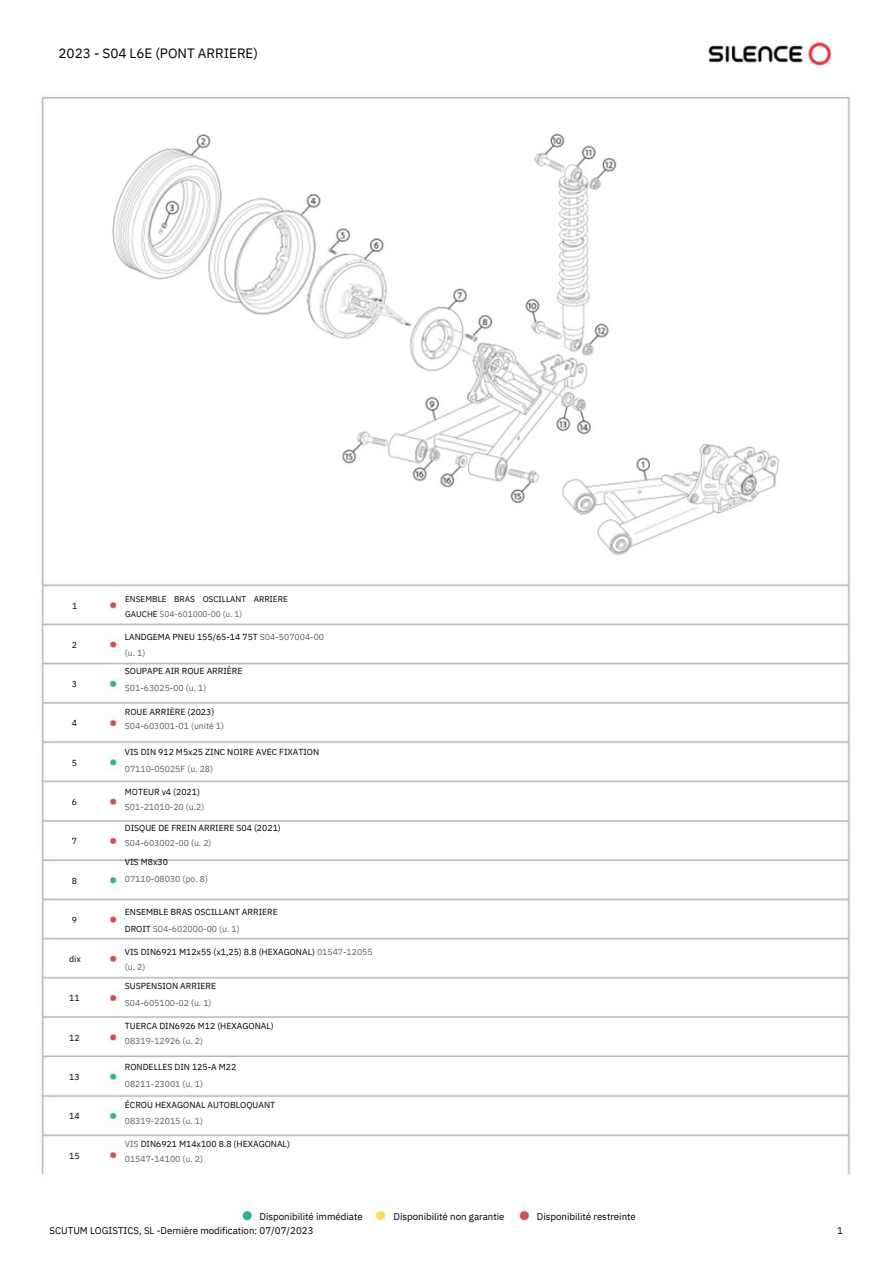
<style>
.page{position:relative;width:893px;height:1264px;background:#fff}
.page>*{position:absolute;margin:0;border:0;box-sizing:border-box;transform-origin:0 0}
.t1{font:13.5px "IBM Plex Sans";color:#000}
.t2{font:9.75px "IBM Plex Sans";letter-spacing:-.005em;color:#000}
.t3{font:8.7px "IBM Plex Sans";color:#000}
.t4{font:8.7px "IBM Plex Sans";color:#586368}
.t5{font:8.4px/15.8px "IBM Plex Sans";color:#000}
.s1{color:#586368}
.s2{color:#000}
</style>
<div class="page">
<img style="left:41px;top:42px;width:809px;height:1179px">
<p class="t1" style="left:59px;top:44px;width:201px">2023 - S04 L6E (PONT ARRIERE)</p>
<p class="t3" style="left:72px;top:599px;width:7px">1</p>
<p class="t3" style="left:72px;top:639px;width:7px">2</p>
<p class="t3" style="left:72px;top:678px;width:7px">3</p>
<p class="t3" style="left:72px;top:717px;width:7px">4</p>
<p class="t3" style="left:72px;top:757px;width:7px">5</p>
<p class="t3" style="left:72px;top:796px;width:7px">6</p>
<p class="t3" style="left:72px;top:835px;width:7px">7</p>
<p class="t3" style="left:72px;top:874px;width:7px">8</p>
<p class="t3" style="left:72px;top:914px;width:7px">9</p>
<p class="t3" style="left:69px;top:953px;width:13px">dix</p>
<p class="t3" style="left:69px;top:992px;width:12px">11</p>
<p class="t3" style="left:69px;top:1031px;width:12px">12</p>
<p class="t3" style="left:69px;top:1071px;width:12px">13</p>
<p class="t3" style="left:69px;top:1110px;width:12px">14</p>
<p class="t3" style="left:69px;top:1149px;width:12px">15</p>
<p class="t5" style="left:125px;top:590px;width:164px">ENSEMBLE BRAS OSCILLANT ARRIERE<br>GAUCHE <span class="s1">S04-601000-00 (u. 1)</span></p>
<p class="t3" style="left:125px;top:631px;width:201px">LANDGEMA PNEU 155/65-14 75T <span class="s1">S04-507004-00</span></p>
<p class="t4" style="left:125px;top:647px;width:22px">(u. 1)</p>
<p class="t3" style="left:125px;top:665px;width:119px">SOUPAPE AIR ROUE ARRIÈRE</p>
<p class="t4" style="left:125px;top:682px;width:83px">S01-63025-00 (u. 1)</p>
<p class="t3" style="left:125px;top:705px;width:91px">ROUE ARRIÈRE (2023)</p>
<p class="t4" style="left:125px;top:720px;width:101px">S04-603001-01 (unité 1)</p>
<p class="t3" style="left:125px;top:746px;width:196px">VIS DIN 912 M5x25 ZINC NOIRE AVEC FIXATION</p>
<p class="t4" style="left:125px;top:763px;width:90px">07110-05025F (u. 28)</p>
<p class="t3" style="left:125px;top:786px;width:77px">MOTEUR v4 (2021)</p>
<p class="t4" style="left:125px;top:801px;width:81px">S01-21010-20 (u.2)</p>
<p class="t3" style="left:125px;top:822px;width:157px">DISQUE DE FREIN ARRIERE S04 (2021)</p>
<p class="t4" style="left:125px;top:837px;width:88px">S04-603002-00 (u. 2)</p>
<p class="t3" style="left:125px;top:856px;width:45px">VIS M8x30</p>
<p class="t4" style="left:125px;top:873px;width:85px">07110-08030 (po. 8)</p>
<p class="t3" style="left:125px;top:905px;width:154px">ENSEMBLE BRAS OSCILLANT ARRIERE</p>
<p class="t4" style="left:125px;top:922px;width:116px"><span class="s2">DROIT</span> S04-602000-00 (u. 1)</p>
<p class="t3" style="left:125px;top:946px;width:249px">VIS DIN6921 M12x55 (x1,25) 8.8 (HEXAGONAL) <span class="s1">01547-12055</span></p>
<p class="t4" style="left:125px;top:960px;width:22px">(u. 2)</p>
<p class="t3" style="left:125px;top:980px;width:93px">SUSPENSION ARRIERE</p>
<p class="t4" style="left:125px;top:996px;width:88px">S04-605100-02 (u. 1)</p>
<p class="t3" style="left:125px;top:1020px;width:150px">TUERCA DIN6926 M12 (HEXAGONAL)</p>
<p class="t4" style="left:125px;top:1035px;width:80px">08319-12926 (u. 2)</p>
<p class="t3" style="left:125px;top:1060px;width:113px">RONDELLES DIN 125-A M22</p>
<p class="t4" style="left:125px;top:1077px;width:80px">08211-23001 (u. 1)</p>
<p class="t3" style="left:125px;top:1099px;width:152px">ÉCROU HEXAGONAL AUTOBLOQUANT</p>
<p class="t4" style="left:125px;top:1114px;width:80px">08319-22015 (u. 1)</p>
<p class="t3" style="left:125px;top:1138px;width:166px"><span class="s1">VIS</span> DIN6921 M14x100 8.8 (HEXAGONAL)</p>
<p class="t4" style="left:125px;top:1153px;width:80px">01547-14100 (u. 2)</p>
<p class="t2" style="left:259px;top:1209px;width:105px">Disponibilité immédiate</p>
<p class="t2" style="left:50px;top:1224px;width:265px">SCUTUM LOGISTICS, SL -Dernière modification: 07/07/2023</p>
<p class="t2" style="left:393px;top:1209px;width:112px">Disponibilité non garantie</p>
<p class="t2" style="left:537px;top:1209px;width:101px">Disponibilité restreinte</p>
<p class="t2" style="left:837px;top:1223px;width:7px">1</p>
</div>
